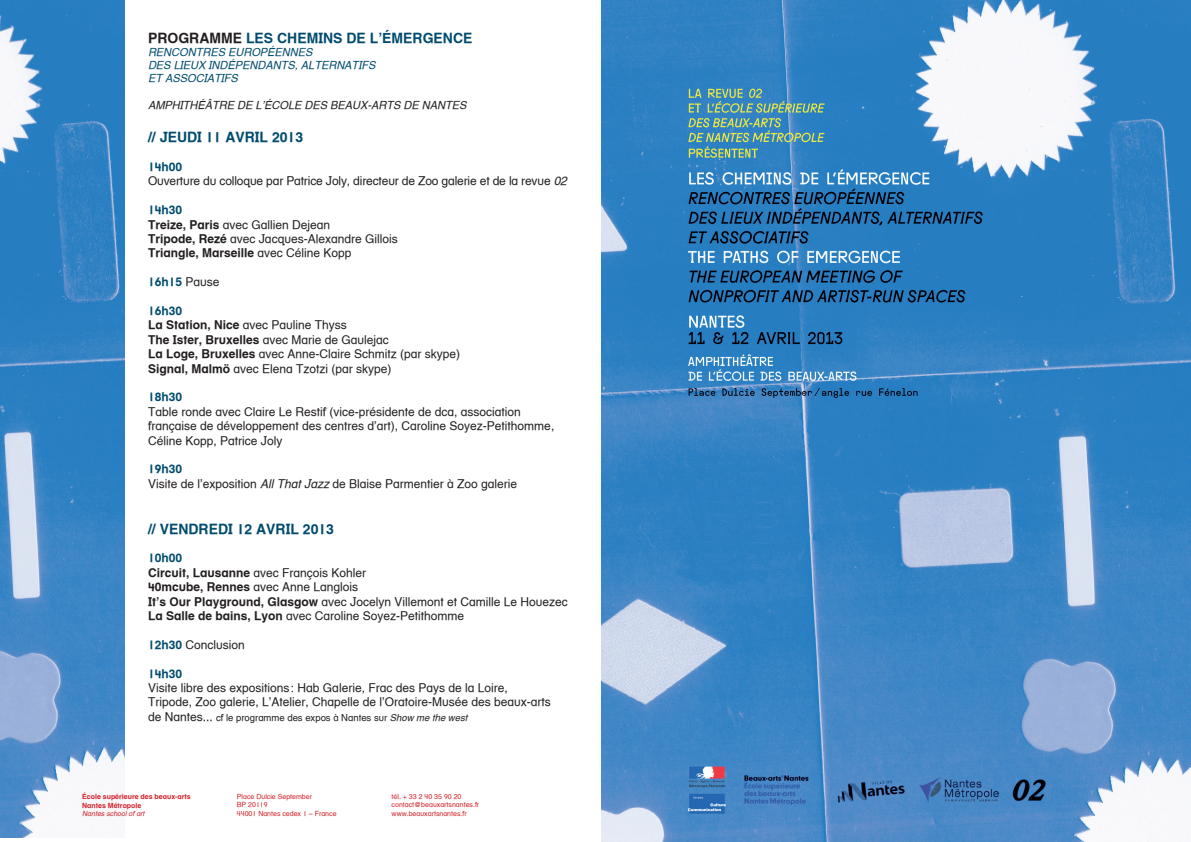
<style>
.page{position:relative;width:1191px;height:842px;background:#fff}
.page>*{position:absolute;margin:0;border:0;box-sizing:border-box;transform-origin:0 0}
.t1{font:700 14px "Helvetica Textbook LT";color:#004c6e}
.t2{font:12px/14.4px "Helvetica Textbook LT";color:#231f20}
.t3{font:700 12px "Helvetica Textbook LT";color:#004c6e}
.t4{font:italic 11px/13.2px "Helvetica Textbook LT";color:#004c6e}
.t5{font:italic 11px "Helvetica Textbook LT";color:#231f20}
.t6{font:9.5px "Helvetica Textbook LT";color:#231f20}
.t7{font:7px/8.4px "Helvetica Textbook LT";color:#d1232a}
.t8{font:700 7px/8.4px "Helvetica Textbook LT";color:#d1232a}
.t9{font:italic 7px "Helvetica Textbook LT";color:#d1232a}
.s1{color:#231f20}
.s2{font-weight:700;color:#004c6e}
.s3{font-style:italic}
.s4{font-weight:700}
.s5{font-weight:400;color:#231f20}
.s6{font-size:12px}
</style>
<div class="page">
<img style="left:601px;top:0;width:590px;height:842px">
<img style="left:0;top:0;width:125px;height:838px">
<p class="t1" style="left:148px;top:29px;width:326px"><span class="s1">PROGRAMME</span> LES CHEMINS DE L’ÉMERGENCE</p>
<p class="t4" style="left:148px;top:45px;width:229px">RENCONTRES EUROPÉENNES<br>DES LIEUX INDÉPENDANTS, ALTERNATIFS<br>ET ASSOCIATIFS</p>
<p class="t5" style="left:148px;top:98px;width:320px">AMPHITHÉÂTRE DE L’ÉCOLE DES BEAUX-ARTS DE NANTES</p>
<p class="t1" style="left:148px;top:129px;width:157px">// JEUDI 11 AVRIL 2013</p>
<p class="t2" style="left:148px;top:159px;width:420px"><span class="s2">14h00<br></span>Ouverture du colloque par Patrice Joly, directeur de Zoo galerie et de la revue <span class="s3">02</span></p>
<p class="t2" style="left:148px;top:203px;width:251px"><span class="s2">14h30<br></span><span class="s4">Treize, Paris</span> avec Gallien Dejean<br><span class="s4">Tripode, Rezé</span> avec Jacques-Alexandre Gillois<br><span class="s4">Triangle, Marseille</span> avec Céline Kopp</p>
<p class="t3" style="left:148px;top:274px;width:73px">16h15 <span class="s5">Pause</span></p>
<p class="t2" style="left:148px;top:303px;width:314px"><span class="s2">16h30<br></span><span class="s4">La Station, Nice</span> avec Pauline Thyss<br><span class="s4">The Ister, Bruxelles</span> avec Marie de Gaulejac<br><span class="s4">La Loge, Bruxelles</span> avec Anne-Claire Schmitz (par skype)<br><span class="s4">Signal, Malmö</span> avec Elena Tzotzi (par skype)</p>
<p class="t3" style="left:148px;top:390px;width:36px">18h30</p>
<p class="t2" style="left:148px;top:404px;width:408px">Table ronde avec Claire Le Restif (vice-présidente de dca, association française de développement des centres d’art), Caroline Soyez-Petithomme,<br>Céline Kopp, Patrice Joly</p>
<p class="t2" style="left:148px;top:462px;width:371px"><span class="s2">19h30<br></span>Visite de l’exposition <span class="s3">All That Jazz</span> de Blaise Parmentier à Zoo galerie</p>
<p class="t1" style="left:148px;top:520px;width:187px">// VENDREDI 12 AVRIL 2013</p>
<p class="t2" style="left:148px;top:551px;width:421px"><span class="s2">10h00<br></span><span class="s4">Circuit, Lausanne</span> avec François Kohler<br><span class="s4">40mcube, Rennes</span> avec Anne Langlois<br><span class="s4">It’s Our Playground, Glasgow</span> avec Jocelyn Villemont et Camille Le Houezec <span class="s4">La Salle de bains, Lyon</span> avec Caroline Soyez-Petithomme</p>
<p class="t2" style="left:148px;top:637px;width:98px"><span class="s2">12h30</span> Conclusion</p>
<p class="t3" style="left:148px;top:666px;width:36px">14h30</p>
<p class="t2" style="left:148px;top:680px;width:404px">Visite libre des expositions : Hab Galerie, Frac des Pays de la Loire,<br>Tripode, Zoo galerie, L’Atelier, Chapelle de l’Oratoire-Musée des beaux-arts</p>
<p class="t6" style="left:148px;top:712px;width:321px"><span class="s6">de Nantes...</span> cf le programme des expos à Nantes sur <span class="s3">Show me the west</span></p>
<p class="t8" style="left:82px;top:792px;width:110px">École supérieure des beaux-arts<br>Nantes Métropole</p>
<p class="t9" style="left:82px;top:809px;width:64px">Nantes school of art</p>
<p class="t7" style="left:237px;top:792px;width:101px">Place Dulcie September<br>BP 20119<br>44001 Nantes cedex 1 – France</p>
<p class="t7" style="left:391px;top:792px;width:89px">tél. + 33 2 40 35 90 20 contact@beauxartsnantes.fr www.beauxartsnantes.fr</p>
</div>
